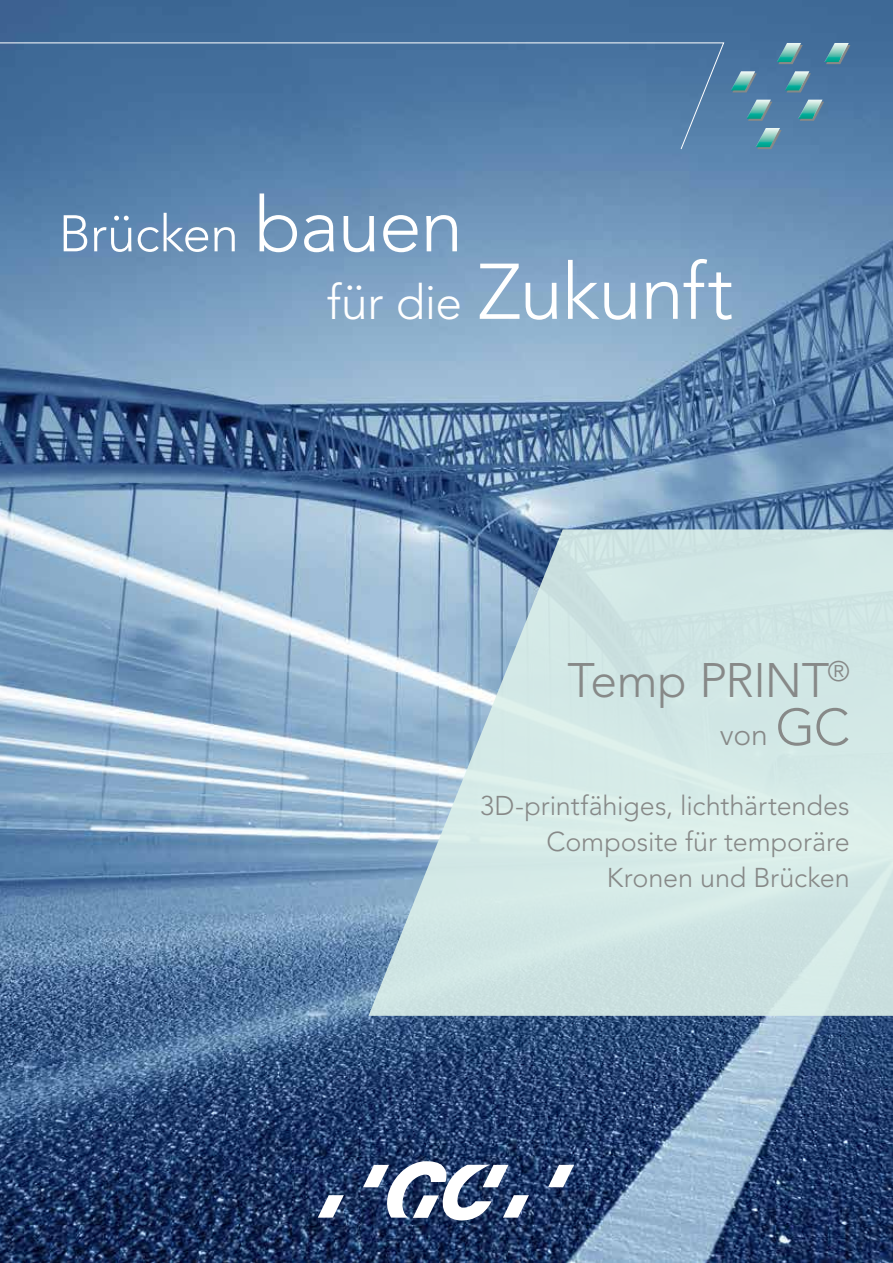
<style>
.page{position:relative;width:893px;height:1263px;background:#fff}
.page>*{position:absolute;margin:0;border:0;box-sizing:border-box;transform-origin:0 0}
.t1{font:300 78px "Avenir LT Std";letter-spacing:-.02em;color:#fff}
.t2{font:300 51px "Avenir LT Std";letter-spacing:-.01em;color:#fff}
.t3{font:300 48px "Avenir LT Std";letter-spacing:-.015em;color:#878988}
.t4{font:300 30px "Avenir LT Std";color:#878988}
.t5{font:300 27px/36px "Avenir LT Std";letter-spacing:-.005em;color:#878988;text-align:right}
.s1{font-size:76.5px}
.s2{font-size:48px}
.s3{font-size:51px}
</style>
<div class="page">
<img style="left:0;top:0;width:893px;height:1263px">
<svg style="left:548px;top:1165px;width:26px;height:22px"></svg>
<svg style="left:363px;top:1161px;width:166px;height:59px"></svg>
<svg style="left:318px;top:1195px;width:26px;height:22px"></svg>
<svg style="left:369px;top:529px;width:524px;height:487px;background:#c7dde0"></svg>
<svg style="left:778px;top:45px;width:25px;height:19px"></svg>
<svg style="left:732px;top:73px;width:25px;height:19px"></svg>
<svg style="left:748px;top:102px;width:24px;height:19px"></svg>
<svg style="left:826px;top:45px;width:24px;height:19px"></svg>
<svg style="left:786px;top:73px;width:25px;height:19px"></svg>
<svg style="left:800px;top:102px;width:24px;height:19px"></svg>
<svg style="left:757px;top:130px;width:25px;height:19px"></svg>
<img style="left:777px;top:43px;width:24px;height:19px">
<img style="left:731px;top:71px;width:24px;height:19px">
<img style="left:746px;top:100px;width:25px;height:19px">
<img style="left:825px;top:43px;width:24px;height:19px">
<img style="left:785px;top:71px;width:24px;height:19px">
<img style="left:798px;top:100px;width:24px;height:19px">
<img style="left:756px;top:128px;width:24px;height:19px">
<svg style="left:0;top:42px;width:725px;height:108px;background:#4c76a2"></svg>
<h2 class="t2" style="left:59px;top:204px;width:406px">Brücken <span class="s1">bauen</span></h2>
<h1 class="t1" style="left:327px;top:246px;width:408px"><span class="s2">für die</span> Zukunft</h1>
<h3 class="t3" style="left:567px;top:652px;width:284px">Temp PRINT<sup>®</sup></h3>
<p class="t4" style="left:720px;top:717px;width:131px">von <span class="s3">GC</span></p>
<p class="t5" style="left:480px;top:788px;width:371px">3D-printfähiges, lichthärtendes<br>Composite für temporäre<br>Kronen und Brücken</p>
</div>
